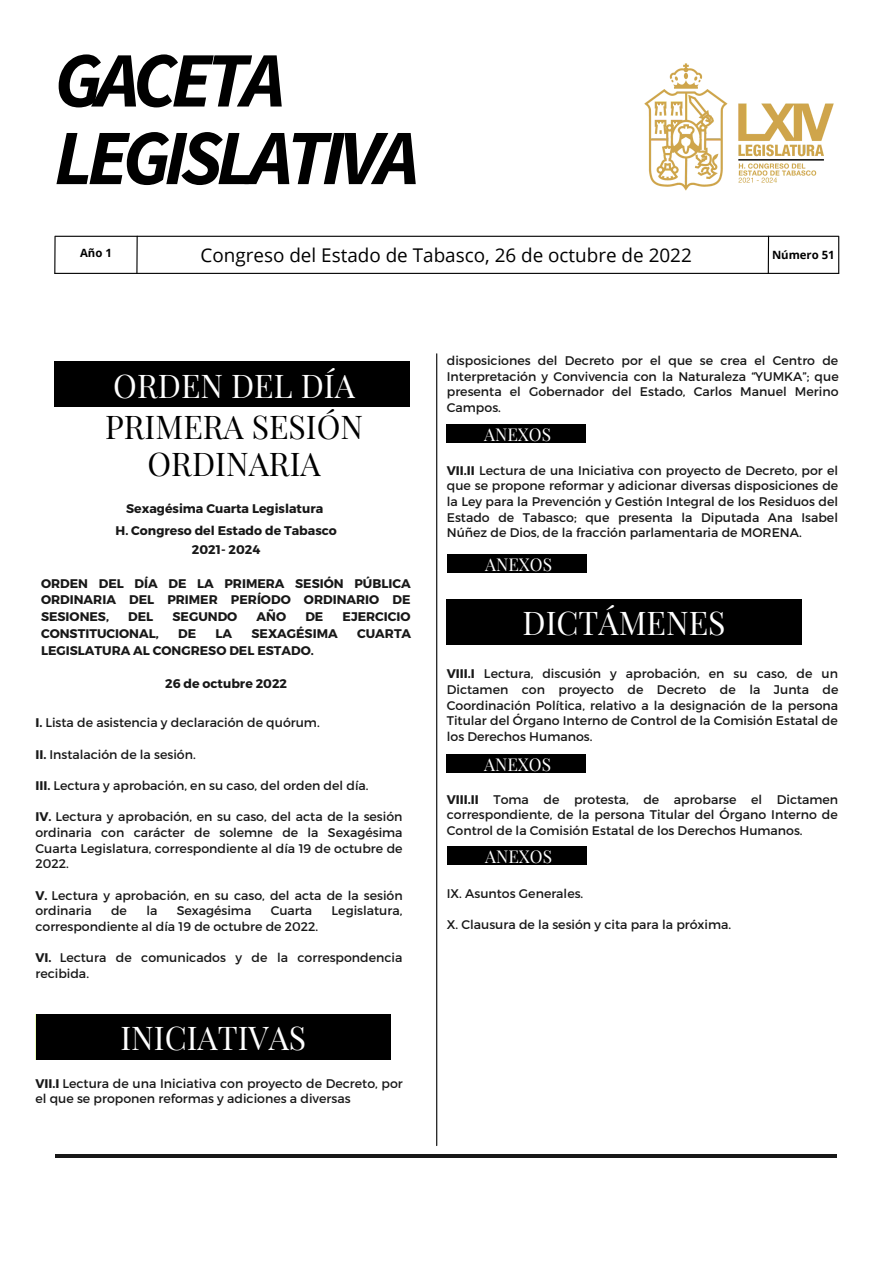
<style>
.page{position:relative;width:893px;height:1264px;background:#fff}
.page>*{position:absolute;margin:0;border:0;box-sizing:border-box;transform-origin:0 0}
.t1{font:italic 700 78.45px/77.6px "Source Sans Pro";letter-spacing:-.08em;color:#000}
.t2{font:32.1px "Playfair Display";color:#fff}
.t3{font:32.1px/37px "Playfair Display";color:#000;text-align:center}
.t4{font:18.9px "Open Sans";color:#000}
.t5{font:17.25px "Playfair Display";color:#fff}
.t6{font:12.45px/15.6px "Montserrat";color:#181818;text-align:justify}
.t7{font:700 12.45px/16.6px "Montserrat";color:#181818;text-align:center}
.t8{font:700 11.4px "Open Sans";color:#000}
.s1{font-weight:700}
</style>
<div class="page">
<hr style="left:436px;top:354px;width:1px;height:791px;background:#000">
<hr style="left:55px;top:1154px;width:782px;height:3px;background:#181818">
<img style="left:644px;top:63px;width:190px;height:128px">
<div style="left:54px;top:362px;width:355px;height:45px;background:#000"></div>
<hr style="left:55px;top:236px;width:783px;height:1px;background:#000">
<hr style="left:55px;top:273px;width:783px;height:1px;background:#000">
<hr style="left:54px;top:236px;width:2px;height:37px;background:#000">
<hr style="left:838px;top:236px;width:1px;height:37px;background:#000">
<hr style="left:136px;top:236px;width:2px;height:37px;background:#000">
<hr style="left:767px;top:236px;width:2px;height:37px;background:#000">
<div style="left:36px;top:1014px;width:355px;height:45px;background:#000"></div>
<div style="left:446px;top:425px;width:139px;height:18px;background:#000"></div>
<div style="left:447px;top:554px;width:139px;height:18px;background:#000"></div>
<div style="left:446px;top:599px;width:355px;height:45px;background:#000"></div>
<div style="left:446px;top:754px;width:139px;height:18px;background:#000"></div>
<div style="left:447px;top:846px;width:139px;height:18px;background:#000"></div>
<h1 class="t1" style="left:54px;top:40px;width:366px">GACETA<br>LEGISLATIVA</h1>
<p class="t8" style="left:80px;top:245px;width:33px">Año 1</p>
<h3 class="t4" style="left:200px;top:242px;width:493px">Congreso del Estado de Tabasco, 26 de octubre de 2022</h3>
<p class="t8" style="left:772px;top:246px;width:64px">Número 51</p>
<h2 class="t2" style="left:113px;top:363px;width:243px">ORDEN DEL DÍA</h2>
<h2 class="t3" style="left:105px;top:406px;width:260px">PRIMERA SESIÓN<br>ORDINARIA</h2>
<p class="t7" style="left:115px;top:496px;width:223px;line-height:21.9px">Sexagésima Cuarta Legislatura<br>H. Congreso del Estado de Tabasco</p>
<p class="t7" style="left:192px;top:541px;width:70px">2021- 2024</p>
<p class="t7" style="left:41px;top:574px;width:371px;text-align:justify">ORDEN DEL DÍA DE LA PRIMERA SESIÓN PÚBLICA ORDINARIA DEL PRIMER PERÍODO ORDINARIO DE SESIONES,</p>
<p class="t7" style="left:128px;top:608px;width:27px">DEL</p>
<p class="t7" style="left:172px;top:608px;width:66px">SEGUNDO</p>
<p class="t7" style="left:256px;top:608px;width:31px">AÑO</p>
<p class="t7" style="left:305px;top:608px;width:20px">DE</p>
<p class="t7" style="left:342px;top:608px;width:70px">EJERCICIO</p>
<p class="t7" style="left:41px;top:624px;width:119px">CONSTITUCIONAL,</p>
<p class="t7" style="left:178px;top:624px;width:20px">DE</p>
<p class="t7" style="left:215px;top:624px;width:18px">LA</p>
<p class="t7" style="left:251px;top:624px;width:88px">SEXAGÉSIMA</p>
<p class="t7" style="left:357px;top:624px;width:56px">CUARTA</p>
<p class="t7" style="left:41px;top:641px;width:274px">LEGISLATURA AL CONGRESO DEL ESTADO.</p>
<p class="t7" style="left:165px;top:674px;width:123px">26 de octubre 2022</p>
<p class="t6" style="left:35px;top:714px;width:286px"><span class="s1">I.</span> Lista de asistencia y declaración de quórum.</p>
<p class="t6" style="left:35px;top:746px;width:162px"><span class="s1">II.</span> Instalación de la sesión.</p>
<p class="t6" style="left:35px;top:777px;width:334px"><span class="s1">III.</span> Lectura y aprobación, en su caso, del orden del día.</p>
<p class="t6" style="left:35px;top:808px;width:368px"><span class="s1">IV.</span> Lectura y aprobación, en su caso, del acta de la sesión ordinaria con carácter de solemne de la Sexagésima Cuarta Legislatura, correspondiente al día 19 de octubre de 2022.</p>
<p class="t6" style="left:35px;top:886px;width:369px"><span class="s1">V.</span> Lectura y aprobación, en su caso, del acta de la sesión ordinaria</p>
<p class="t6" style="left:111px;top:902px;width:17px">de</p>
<p class="t6" style="left:146px;top:902px;width:13px">la</p>
<p class="t6" style="left:177px;top:902px;width:76px">Sexagésima</p>
<p class="t6" style="left:271px;top:902px;width:43px">Cuarta</p>
<p class="t6" style="left:331px;top:902px;width:72px">Legislatura,</p>
<p class="t6" style="left:35px;top:918px;width:284px">correspondiente al día 19 de octubre de 2022.</p>
<p class="t6" style="left:35px;top:949px;width:368px"><span class="s1">VI.</span> Lectura de comunicados y de la correspondencia recibida.</p>
<h2 class="t2" style="left:120px;top:1014px;width:187px">INICIATIVAS</h2>
<p class="t6" style="left:35px;top:1074px;width:369px"><span class="s1">VII.I</span> Lectura de una Iniciativa con proyecto de Decreto, por el que se proponen reformas y adiciones a diversas</p>
<p class="t6" style="left:447px;top:352px;width:393px">disposiciones del Decreto por el que se crea el Centro de Interpretación y Convivencia con la Naturaleza “YUMKA”; que presenta el Gobernador del Estado, Carlos Manuel Merino Campos.</p>
<h3 class="t5" style="left:484px;top:422px;width:68px">ANEXOS</h3>
<p class="t6" style="left:447px;top:462px;width:393px"><span class="s1">VII.II</span> Lectura de una Iniciativa con proyecto de Decreto, por el que se propone reformar y adicionar diversas disposiciones de la Ley para la Prevención y Gestión Integral de los Residuos del Estado de Tabasco; que presenta la Diputada Ana Isabel Núñez de Dios, de la fracción parlamentaria de MORENA.</p>
<h3 class="t5" style="left:485px;top:552px;width:68px">ANEXOS</h3>
<h2 class="t2" style="left:522px;top:600px;width:204px">DICTÁMENES</h2>
<p class="t6" style="left:447px;top:665px;width:393px"><span class="s1">VIII.I</span> Lectura, discusión y aprobación, en su caso, de un Dictamen con proyecto de Decreto de la Junta de Coordinación Política, relativo a la designación de la persona Titular del Órgano Interno de Control de la Comisión Estatal de los Derechos Humanos.</p>
<h3 class="t5" style="left:484px;top:752px;width:68px">ANEXOS</h3>
<p class="t6" style="left:447px;top:790px;width:393px"><span class="s1">VIII.II</span> Toma de protesta, de aprobarse el Dictamen correspondiente, de la persona Titular del Órgano Interno de Control de la Comisión Estatal de los Derechos Humanos.</p>
<h3 class="t5" style="left:485px;top:844px;width:68px">ANEXOS</h3>
<p class="t6" style="left:447px;top:884px;width:138px">IX. Asuntos Generales.</p>
<p class="t6" style="left:447px;top:916px;width:286px">X. Clausura de la sesión y cita para la próxima.</p>
</div>
